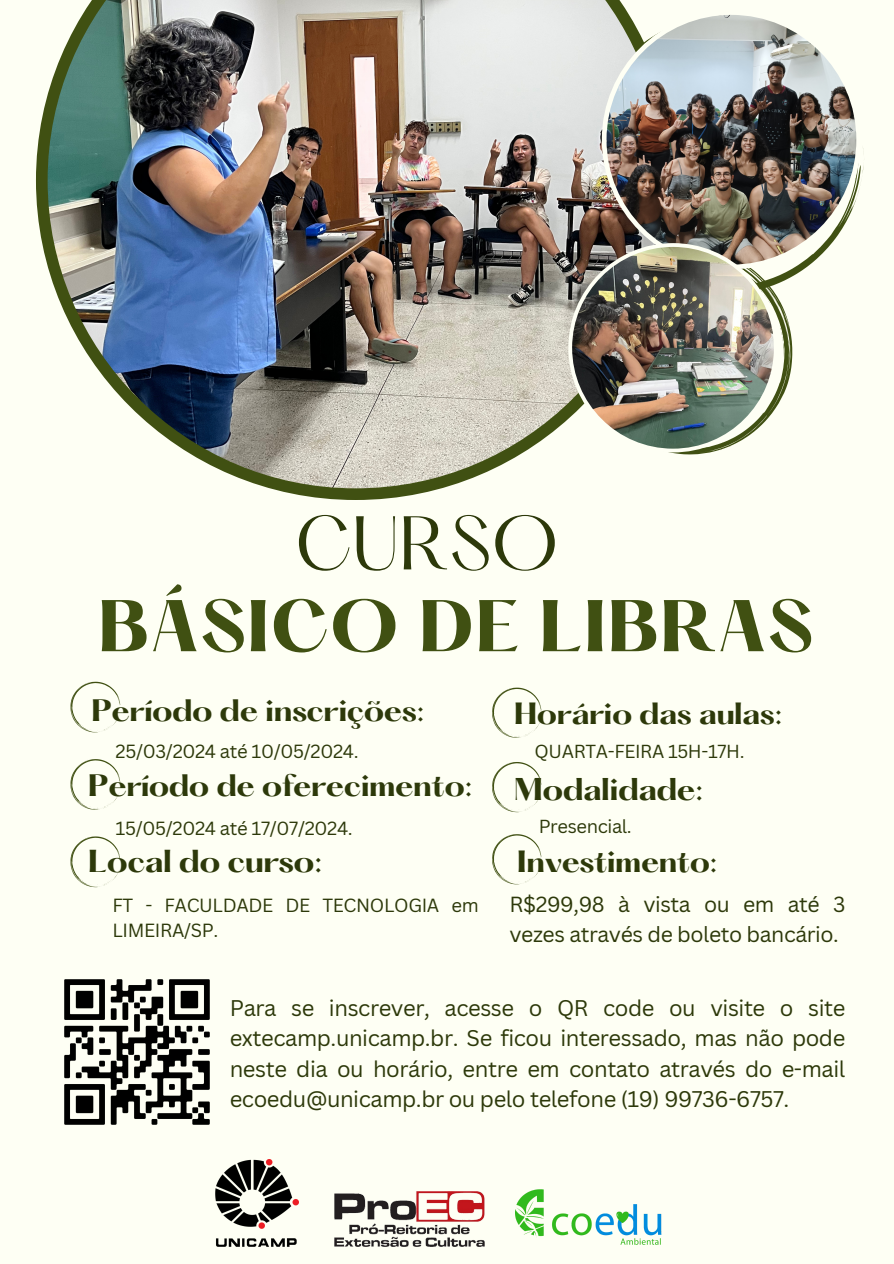
<style>
.page{position:relative;width:894px;height:1264px;background:#fff}
.page>*{position:absolute;margin:0;border:0;box-sizing:border-box;transform-origin:0 0}
.t1{font:66.45px "Hatton";color:#2d390a}
.t2{font:700 63.9px "Hatton";color:#405012}
.t3{font:700 27.75px "Hatton";letter-spacing:-.02em;color:#2d390a}
.t4{font:700 27.45px "Hatton";letter-spacing:-.02em;color:#2d390a}
.t5{font:700 27.15px "Hatton";letter-spacing:-.02em;color:#2d390a}
.t6{font:700 26.85px "Hatton";letter-spacing:-.02em;color:#2d390a}
.t7{font:22.05px/30.5px "Canva Sans";letter-spacing:-.02em;color:#2d390a;text-align:justify}
.t8{font:21.3px/29.5px "Canva Sans";letter-spacing:-.02em;color:#2d390a}
.t9{font:18.6px/24.8px "Canva Sans";letter-spacing:-.02em;color:#2d390a}
.t10{font:18.3px "Canva Sans";letter-spacing:-.02em;color:#2d390a}
</style>
<div class="page">
<div style="left:0;top:0;width:893px;height:1263px;background:#fefff4"></div>
<img style="left:36px;top:0;width:590px;height:500px">
<img style="left:601px;top:10px;width:259px;height:259px">
<img style="left:568px;top:243px;width:224px;height:211px">
<img style="left:515px;top:1189px;width:147px;height:56px">
<img style="left:334px;top:1191px;width:150px;height:55px">
<img style="left:216px;top:1159px;width:82px;height:87px">
<svg style="left:70px;top:759px;width:51px;height:50px"></svg>
<svg style="left:70px;top:836px;width:51px;height:51px"></svg>
<svg style="left:70px;top:681px;width:51px;height:51px"></svg>
<svg style="left:492px;top:762px;width:49px;height:50px"></svg>
<svg style="left:492px;top:834px;width:49px;height:50px"></svg>
<svg style="left:492px;top:687px;width:49px;height:51px"></svg>
<img style="left:64px;top:979px;width:146px;height:146px">
<h5 class="t1" style="left:295px;top:512px;width:265px">CURSO</h5>
<p class="t2" style="left:97px;top:596px;width:717px">BÁSICO DE LIBRAS</p>
<p class="t5" style="left:91px;top:697px;width:335px">Período de inscrições:</p>
<p class="t6" style="left:513px;top:701px;width:270px">Horário das aulas:</p>
<p class="t9" style="left:116px;top:738px;width:244px">25/03/2024 até 10/05/2024.</p>
<p class="t10" style="left:534px;top:738px;width:211px">QUARTA-FEIRA 15H-17H.</p>
<p class="t5" style="left:88px;top:773px;width:386px">Período de oferecimento:</p>
<p class="t4" style="left:513px;top:776px;width:191px">Modalidade:</p>
<h1 class="t9" style="left:116px;top:815px;width:238px">15/05/2024 até 17/07/2024.</h1>
<p class="t10" style="left:538px;top:813px;width:95px">Presencial.</p>
<p class="t3" style="left:88px;top:848px;width:236px">Local do curso:</p>
<p class="t6" style="left:517px;top:848px;width:202px">Investimento:</p>
<p class="t9" style="left:112px;top:892px;width:367px">FT - FACULDADE DE TECNOLOGIA em<br>LIMEIRA/SP.</p>
<p class="t8" style="left:509px;top:889px;width:337px">R$299,98 à vista ou em até 3 vezes através de boleto bancário.</p>
<p class="t7" style="left:230px;top:992px;width:617px">Para se inscrever, acesse o QR code ou visite o site extecamp.unicamp.br. Se ficou interessado, mas não pode neste dia ou horário, entre em contato através do e-mail ecoedu@unicamp.br ou pelo telefone (19) 99736-6757.</p>
</div>
